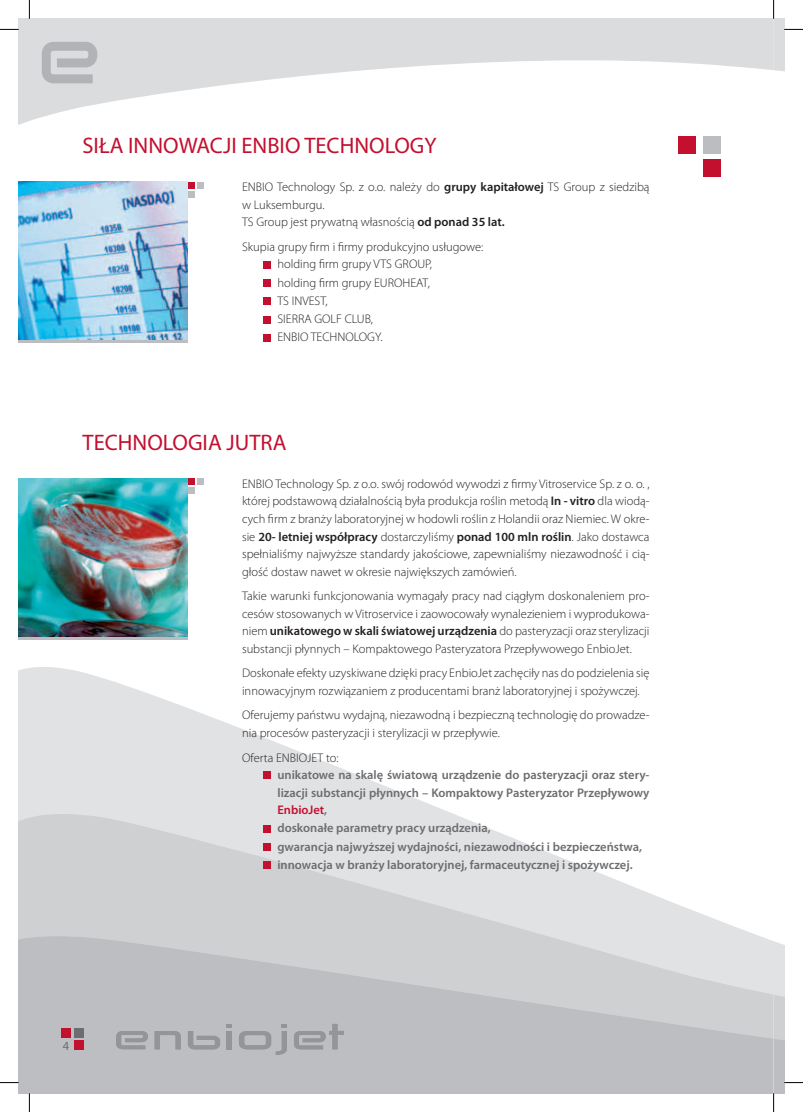
<style>
.page{position:relative;width:803px;height:1112px;background:#fff}
.page>*{position:absolute;margin:0;border:0;box-sizing:border-box;transform-origin:0 0}
.t1{font:22.5px "Myriad Pro";color:#c3102f}
.t2{font:300 12.5px/17.5px "Myriad Pro";color:#231f20}
.t3{font:600 12.5px/17.9px "Myriad Pro";color:#6c6d70}
.t4{font:12.5px "Myriad Pro";color:#6c6d70}
.s1{font-weight:600}
.s2{color:#c3102f}
</style>
<div class="page">
<svg style="left:19px;top:19px;width:754px;height:106px;fill:#dbdcde"></svg>
<svg style="left:19px;top:667px;width:432px;height:146px;fill:#e1e2e4"></svg>
<svg style="left:19px;top:813px;width:737px;height:122px"></svg>
<svg style="left:19px;top:935px;width:754px;height:157px;background:#c3c4c7"></svg>
<div style="left:74px;top:1027px;width:10px;height:10px;background:#6c6d70"></div>
<div style="left:74px;top:1040px;width:10px;height:9px;background:#c3102f"></div>
<div style="left:61px;top:1027px;width:10px;height:10px;background:#c3102f"></div>
<div style="left:703px;top:136px;width:17px;height:17px;background:#bcbdc0"></div>
<div style="left:703px;top:159px;width:17px;height:18px;background:#c3102f"></div>
<div style="left:678px;top:136px;width:18px;height:17px;background:#c3102f"></div>
<svg style="left:42px;top:42px;width:55px;height:41px;background:#c0c1c4"></svg>
<div style="left:226px;top:1030px;width:5px;height:19px;background:#939598"></div>
<svg style="left:188px;top:1030px;width:32px;height:19px"></svg>
<svg style="left:155px;top:1030px;width:26px;height:19px"></svg>
<svg style="left:116px;top:1030px;width:32px;height:18px"></svg>
<svg style="left:294px;top:1023px;width:50px;height:26px"></svg>
<svg style="left:226px;top:1023px;width:5px;height:3px"></svg>
<svg style="left:239px;top:1023px;width:48px;height:31px"></svg>
<div style="left:263px;top:261px;width:7px;height:7px;background:#c3102f"></div>
<div style="left:263px;top:279px;width:7px;height:7px;background:#c3102f"></div>
<div style="left:263px;top:298px;width:7px;height:7px;background:#c3102f"></div>
<div style="left:263px;top:316px;width:7px;height:7px;background:#c3102f"></div>
<div style="left:263px;top:334px;width:7px;height:7px;background:#c3102f"></div>
<img style="left:19px;top:182px;width:169px;height:158px">
<hr style="left:19px;top:340px;width:169px;height:3px;background:#bcbdc0">
<img style="left:19px;top:478px;width:169px;height:159px">
<div style="left:263px;top:771px;width:7px;height:7px;background:#c3102f"></div>
<div style="left:263px;top:825px;width:7px;height:7px;background:#c3102f"></div>
<div style="left:263px;top:843px;width:7px;height:7px;background:#c3102f"></div>
<div style="left:263px;top:861px;width:7px;height:7px;background:#c3102f"></div>
<div style="left:197px;top:182px;width:7px;height:6px;background:#bcbdc0"></div>
<div style="left:188px;top:191px;width:7px;height:6px;background:#bcbdc0"></div>
<div style="left:188px;top:182px;width:7px;height:6px;background:#c3102f"></div>
<div style="left:197px;top:478px;width:7px;height:7px;background:#bcbdc0"></div>
<div style="left:188px;top:487px;width:7px;height:7px;background:#bcbdc0"></div>
<div style="left:188px;top:478px;width:7px;height:7px;background:#c3102f"></div>
<hr style="left:19px;top:637px;width:169px;height:3px;background:#bcbdc0">
<svg style="left:0;top:29px;width:19px;height:1px"></svg>
<svg style="left:0;top:1081px;width:19px;height:2px"></svg>
<svg style="left:29px;top:0;width:1px;height:19px"></svg>
<svg style="left:29px;top:1092px;width:1px;height:19px"></svg>
<svg style="left:773px;top:0;width:30px;height:72px"></svg>
<svg style="left:773px;top:941px;width:30px;height:170px"></svg>
<h1 class="t1" style="left:83px;top:137px;width:356px">SIŁA INNOWACJI ENBIO TECHNOLOGY</h1>
<p class="t2" style="left:242px;top:179px;width:409px">ENBIO Technology Sp. z o.o. należy do <span class="s1">grupy kapitałowej</span> TS Group z siedzibą w Luksemburgu.<br>TS Group jest prywatną własnością <span class="s1">od ponad 35 lat.</span></p>
<p class="t2" style="left:277px;top:239px;width:207px;line-height:18.1px;text-indent:-35px">Skupia grupy firm i firmy produkcyjno usługowe: holding firm grupy VTS GROUP,<br>holding firm grupy EUROHEAT,<br>TS INVEST,<br>SIERRA GOLF CLUB,<br>ENBIO TECHNOLOGY.</p>
<h1 class="t1" style="left:83px;top:433px;width:206px">TECHNOLOGIA JUTRA</h1>
<p class="t2" style="left:242px;top:476px;width:409px;text-align:justify">ENBIO Technology Sp. z o.o. swój rodowód wywodzi z firmy Vitroservice Sp. z o. o. , której podstawową działalnością była produkcja roślin metodą <span class="s1">In - vitro</span> dla wiodą&shy;cych firm z branży laboratoryjnej w hodowli roślin z Holandii oraz Niemiec. W okre&shy;sie <span class="s1">20- letniej współpracy</span> dostarczyliśmy <span class="s1">ponad 100 mln roślin</span>. Jako dostawca spełnialiśmy najwyższe standardy jakościowe, zapewnialiśmy niezawodność i cią&shy;głość dostaw nawet w okresie największych zamówień.</p>
<p class="t2" style="left:242px;top:588px;width:409px;text-align:justify">Takie warunki funkcjonowania wymagały pracy nad ciągłym doskonaleniem pro&shy;cesów stosowanych w Vitroservice i zaowocowały wynalezieniem i wyprodukowa&shy;niem <span class="s1">unikatowego w skali światowej urządzenia</span> do pasteryzacji oraz sterylizacji substancji płynnych – Kompaktowego Pasteryzatora Przepływowego EnbioJet.</p>
<p class="t2" style="left:242px;top:665px;width:409px">Doskonałe efekty uzyskiwane dzięki pracy EnbioJet zachęciły nas do podzielenia się innowacyjnym rozwiązaniem z producentami branż laboratoryjnej i spożywczej.</p>
<p class="t2" style="left:242px;top:707px;width:409px">Oferujemy państwu wydajną, niezawodną i bezpieczną technologię do prowadze&shy;nia procesów pasteryzacji i sterylizacji w przepływie.</p>
<p class="t2" style="left:242px;top:749px;width:98px">Oferta ENBIOJET to:</p>
<p class="t3" style="left:277px;top:767px;width:374px">unikatowe na skalę światową urządzenie do pasteryzacji oraz stery&shy;lizacji substancji płynnych – Kompaktowy Pasteryzator Przepływowy <span class="s2">EnbioJet</span>,<br>doskonałe parametry pracy urządzenia,<br>gwarancja najwyższej wydajności, niezawodności i bezpieczeństwa, innowacja w branży laboratoryjnej, farmaceutycznej i spożywczej.</p>
<p class="t4" style="left:63px;top:1040px;width:8px">4</p>
</div>
